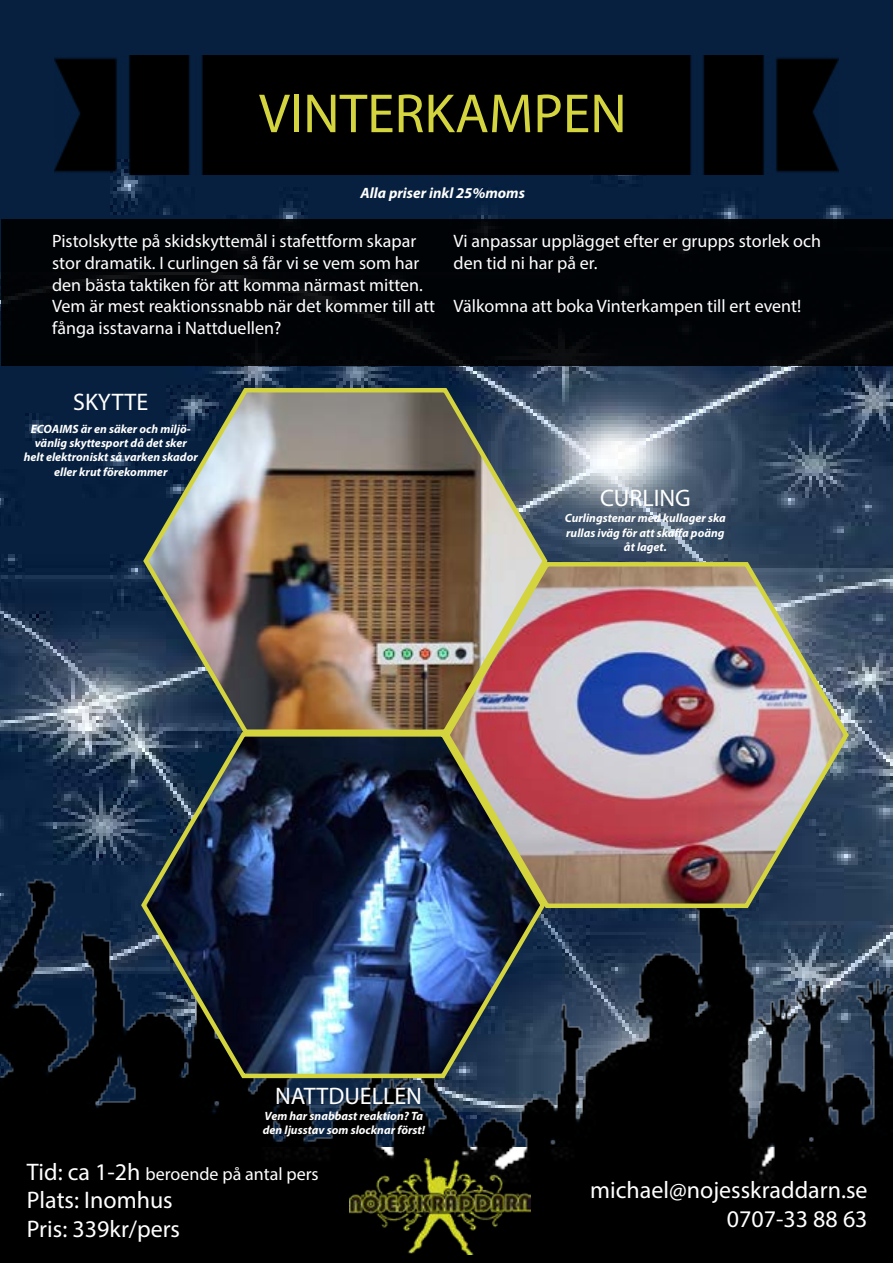
<style>
.page{position:relative;width:893px;height:1263px;background:#fff}
.page>*{position:absolute;margin:0;border:0;box-sizing:border-box;transform-origin:0 0}
.t1{font:55.5px "Myriad Pro";color:#d3d43e}
.t2{font:24px/28.8px "Myriad Pro";color:#fff}
.t3{font:18px/21.6px "Myriad Pro";color:#fff}
.t4{font:italic 700 15px "Myriad Pro";color:#fff}
.t5{font:italic 700 12px/14.4px "Myriad Pro";color:#fff;text-align:center}
.s1{font-size:24px}
</style>
<div class="page">
<img style="left:0;top:0;width:893px;height:828px">
<img style="left:0;top:828px;width:893px;height:434px">
<img style="left:350px;top:1158px;width:180px;height:96px">
<div style="left:2px;top:219px;width:891px;height:146px;background:#000"></div>
<img style="left:54px;top:56px;width:785px;height:119px">
<img style="left:548px;top:558px;width:303px;height:352px">
<img style="left:141px;top:384px;width:409px;height:352px">
<img style="left:138px;top:728px;width:410px;height:352px">
<h1 class="t1" style="left:259px;top:79px;width:369px">VINTERKAMPEN</h1>
<p class="t4" style="left:361px;top:183px;width:166px">Alla priser inkl 25%moms</p>
<p class="t3" style="left:52px;top:230px;width:385px">Pistolskytte på skidskyttemål i stafettform skapar stor dramatik. I curlingen så får vi se vem som har den bästa taktiken för att komma närmast mitten.<br>Vem är mest reaktionssnabb när det kommer till att fånga isstavarna i Nattduellen?</p>
<p class="t3" style="left:454px;top:230px;width:369px">Vi anpassar upplägget efter er grupps storlek och den tid ni har på er.</p>
<p class="t3" style="left:454px;top:295px;width:349px">Välkomna att boka Vinterkampen till ert event!</p>
<h2 class="t2" style="left:73px;top:387px;width:77px">SKYTTE</h2>
<p class="t5" style="left:24px;top:421px;width:176px">ECOAIMS är en säker och miljö&shy;vänlig skyttesport då det sker helt elektroniskt så varken skador eller krut förekommer</p>
<h2 class="t2" style="left:600px;top:483px;width:92px">CURLING</h2>
<p class="t5" style="left:565px;top:511px;width:163px">Curlingstenar med kullager ska rullas iväg för att skaffa poäng åt laget.</p>
<h2 class="t2" style="left:275px;top:1081px;width:148px">NATTDUELLEN</h2>
<p class="t5" style="left:263px;top:1108px;width:164px;text-align:left">Vem har snabbast reaktion? Ta den ljusstav som slocknar först!</p>
<p class="t3" style="left:27px;top:1162px;width:293px"><span class="s1">Tid: ca 1-2h</span> beroende på antal pers</p>
<h2 class="t2" style="left:27px;top:1186px;width:155px">Plats: Inomhus<br>Pris: 339kr/pers</h2>
<h2 class="t2" style="left:590px;top:1175px;width:279px;text-align:right">michael@nojesskraddarn.se<br>0707-33 88 63</h2>
</div>
